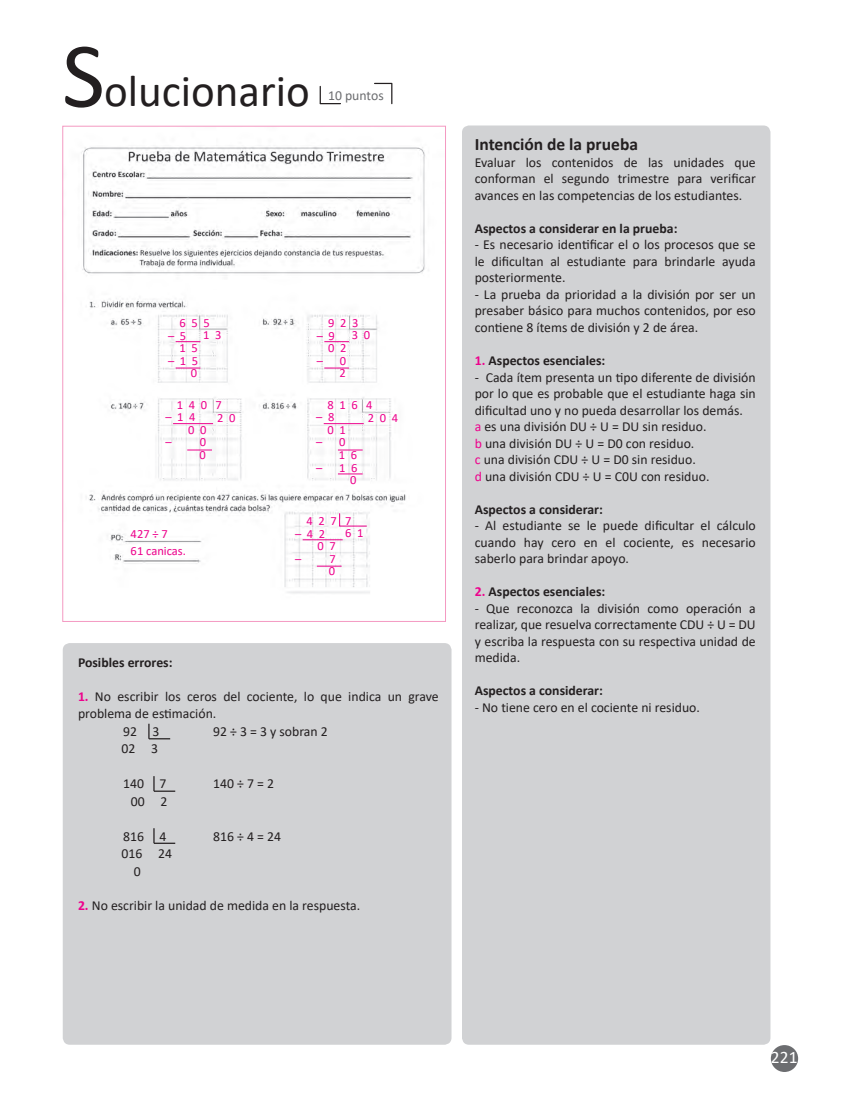
<style>
.page{position:relative;width:846px;height:1116px;background:#fff}
.page>*{position:absolute;margin:0;border:0;box-sizing:border-box;transform-origin:0 0}
.t1{font:45px "Calibri";color:#231f20}
.t2{font:700 17.5px "Calibri";color:#231f20}
.t3{font:17.5px "Calibri";color:#fff}
.t4{font:13.75px/16.5px "Calibri";color:#231f20;text-align:justify}
.t5{font:700 13.75px "Calibri";color:#231f20}
.t6{font:13.75px "Calibri";color:#6c6d70}
.t7{font:12.5px/12.5px "Calibri";color:#ed028c}
.s1{font-weight:700;color:#ed028c}
.s2{color:#ed028c}
</style>
<div class="page">
<div style="left:770px;top:1045px;width:28px;height:26px;background:#6c6d70;border-radius:50%"></div>
<div style="left:63px;top:643px;width:388px;height:401px;background:#d1d2d4;border-radius:7px"></div>
<div style="left:462px;top:125px;width:308px;height:919px;background:#d1d2d4;border-radius:7px"></div>
<img style="left:81px;top:147px;width:344px;height:447px">
<svg style="left:319px;top:86px;width:21px;height:18px"></svg>
<svg style="left:374px;top:83px;width:18px;height:21px"></svg>
<svg style="left:148px;top:723px;width:22px;height:16px"></svg>
<svg style="left:153px;top:776px;width:22px;height:15px"></svg>
<svg style="left:153px;top:828px;width:22px;height:15px"></svg>
<svg style="left:65px;top:47px;width:37px;height:60px"></svg>
<svg style="left:176px;top:341px;width:24px;height:1px"></svg>
<svg style="left:176px;top:368px;width:24px;height:1px"></svg>
<hr style="left:173px;top:423px;width:40px;height:1px;background:#ed028c">
<svg style="left:187px;top:449px;width:25px;height:1px"></svg>
<hr style="left:302px;top:539px;width:40px;height:1px;background:#ed028c">
<svg style="left:317px;top:566px;width:24px;height:1px"></svg>
<hr style="left:324px;top:423px;width:40px;height:1px;background:#ed028c">
<svg style="left:338px;top:449px;width:24px;height:1px"></svg>
<svg style="left:324px;top:341px;width:25px;height:1px"></svg>
<svg style="left:324px;top:368px;width:25px;height:1px"></svg>
<svg style="left:338px;top:473px;width:24px;height:1px"></svg>
<svg style="left:339px;top:512px;width:28px;height:14px"></svg>
<h1 class="t1" style="left:104px;top:60px;width:207px">olucionario</h1>
<p class="t6" style="left:328px;top:86px;width:57px">10 puntos</p>
<p class="t7" style="left:179px;top:316px;width:32px">6 5 5</p>
<p class="t7" style="left:179px;top:329px;width:20px;text-indent:-11px">– 5<br>1 5</p>
<p class="t7" style="left:168px;top:354px;width:32px;text-align:right">– 1 5<br>0</p>
<p class="t7" style="left:203px;top:328px;width:20px">1 3</p>
<p class="t7" style="left:328px;top:316px;width:32px">9 2 3</p>
<p class="t7" style="left:328px;top:329px;width:20px;text-indent:-11px">– 9<br>0 2</p>
<p class="t7" style="left:317px;top:354px;width:31px;text-align:right">– 0<br>2</p>
<p class="t7" style="left:351px;top:328px;width:20px">3 0</p>
<p class="t7" style="left:177px;top:398px;width:47px">1 4 0 7</p>
<p class="t7" style="left:188px;top:411px;width:20px;text-indent:-23px">– 1 4<br>0 0</p>
<p class="t7" style="left:165px;top:436px;width:42px;text-align:right">– 0<br>0</p>
<p class="t7" style="left:217px;top:411px;width:20px">2 0</p>
<p class="t7" style="left:327px;top:398px;width:47px">8 1 6 4</p>
<p class="t7" style="left:327px;top:411px;width:20px;text-indent:-11px">– 8<br>0 1</p>
<p class="t7" style="left:339px;top:436px;width:20px;text-indent:-23px">– 0<br>1 6</p>
<p class="t7" style="left:316px;top:461px;width:43px;text-align:right">– 1 6<br>0</p>
<p class="t7" style="left:368px;top:411px;width:32px">2 0 4</p>
<p class="t7" style="left:131px;top:525px;width:57px;line-height:16.8px">427 ÷ 7<br>61 canicas.</p>
<p class="t7" style="left:306px;top:514px;width:47px">4 2 7 7</p>
<p class="t7" style="left:317px;top:527px;width:20px;text-indent:-23px">– 4 2<br>0 7</p>
<p class="t7" style="left:295px;top:552px;width:42px;text-align:right">– 7<br>0</p>
<p class="t7" style="left:345px;top:526px;width:20px">6 1</p>
<p class="t5" style="left:78px;top:652px;width:96px">Posibles errores:</p>
<p class="t4" style="left:78px;top:687px;width:362px"><span class="s1">1.</span> No escribir los ceros del cociente, lo que indica un grave</p>
<p class="t4" style="left:78px;top:705px;width:140px">problema de estimación.</p>
<p class="t4" style="left:123px;top:722px;width:38px">92 3</p>
<p class="t4" style="left:213px;top:722px;width:116px">92 ÷ 3 = 3 y sobran 2</p>
<p class="t4" style="left:121px;top:740px;width:38px">02 3</p>
<p class="t4" style="left:123px;top:775px;width:45px">140 7</p>
<p class="t4" style="left:213px;top:775px;width:62px">140 ÷ 7 = 2</p>
<p class="t4" style="left:131px;top:792px;width:38px">00 2</p>
<p class="t4" style="left:123px;top:827px;width:45px">816 4</p>
<p class="t4" style="left:213px;top:827px;width:69px">816 ÷ 4 = 24</p>
<p class="t4" style="left:134px;top:844px;width:39px;line-height:17.5px;text-indent:-12px">016 24<br>0</p>
<p class="t4" style="left:78px;top:896px;width:284px"><span class="s1">2.</span> No escribir la unidad de medida en la respuesta.</p>
<p class="t2" style="left:474px;top:132px;width:165px">Intención de la prueba</p>
<p class="t4" style="left:474px;top:154px;width:282px">Evaluar los contenidos de las unidades que conforman el segundo trimestre para verificar avances en las competencias de los estudiantes.</p>
<p class="t5" style="left:474px;top:219px;width:204px">Aspectos a considerar en la prueba:</p>
<p class="t4" style="left:474px;top:236px;width:282px">- Es necesario identificar el o los procesos que se le dificultan al estudiante para brindarle ayuda posteriormente.</p>
<p class="t4" style="left:474px;top:286px;width:282px">- La prueba da prioridad a la división por ser un presaber básico para muchos contenidos, por eso contiene 8 ítems de división y 2 de área.</p>
<p class="t5" style="left:474px;top:351px;width:132px"><span class="s2">1.</span> Aspectos esenciales:</p>
<p class="t4" style="left:474px;top:368px;width:282px;text-align:left">- Cada ítem presenta un tipo diferente de división por lo que es probable que el estudiante haga sin dificultad uno y no pueda desarrollar los demás.<br><span class="s2">a</span> es una división DU ÷ U = DU sin residuo.<br><span class="s2">b</span> una división DU ÷ U = D0 con residuo.<br><span class="s2">c</span> una división CDU ÷ U = D0 sin residuo.<br><span class="s2">d</span> una división CDU ÷ U = C0U con residuo.</p>
<p class="t5" style="left:474px;top:499px;width:130px">Aspectos a considerar:</p>
<p class="t4" style="left:474px;top:517px;width:282px">- Al estudiante se le puede dificultar el cálculo cuando hay cero en el cociente, es necesario saberlo para brindar apoyo.</p>
<p class="t5" style="left:474px;top:582px;width:132px"><span class="s2">2.</span> Aspectos esenciales:</p>
<p class="t4" style="left:474px;top:599px;width:282px">- Que reconozca la división como operación a realizar, que resuelva correctamente CDU ÷ U = DU y escriba la respuesta con su respectiva unidad de medida.</p>
<p class="t5" style="left:474px;top:681px;width:130px">Aspectos a considerar:</p>
<p class="t4" style="left:474px;top:698px;width:227px">- No tiene cero en el cociente ni residuo.</p>
<p class="t3" style="left:770px;top:1045px;width:28px">221</p>
</div>
